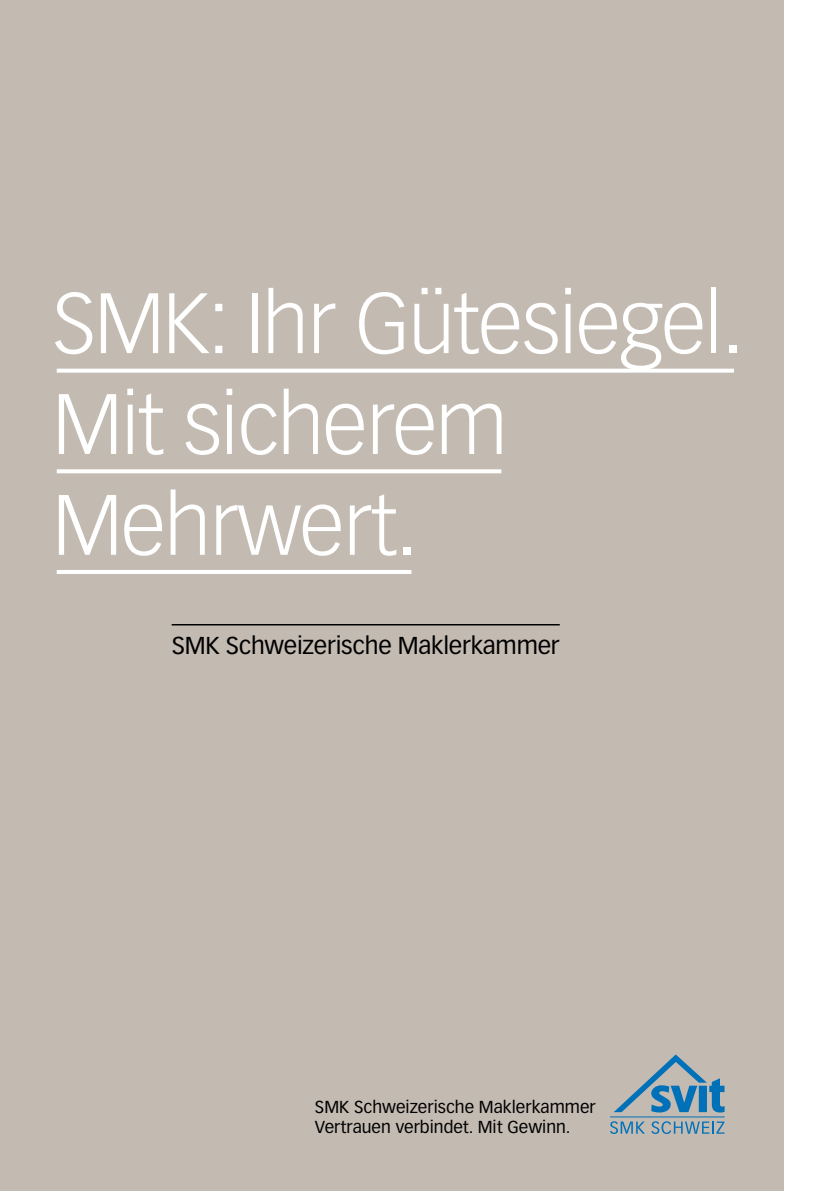
<style>
.page{position:relative;width:840px;height:1191px;background:#fff}
.page>*{position:absolute;margin:0;border:0;box-sizing:border-box;transform-origin:0 0}
.t1{font:300 84px/100.8px "Vectora LT Std";letter-spacing:-.02em;color:#fff}
.t2{font:24px "Vectora LT Std";letter-spacing:-.01em;color:#000}
.t3{font:17px/20.4px "Vectora LT Std";color:#000}
</style>
<div class="page">
<div style="left:0;top:0;width:782px;height:1191px;background:#c3bbb2"></div>
<hr style="left:171px;top:624px;width:388px;height:1px;background:#000">
<svg style="left:57px;top:369px;width:676px;height:4px;background:#f9f9f8"></svg>
<svg style="left:57px;top:469px;width:444px;height:4px;background:#faf9f9"></svg>
<hr style="left:57px;top:570px;width:354px;height:4px;background:#fff">
<svg style="left:610px;top:1121px;width:34px;height:13px"></svg>
<svg style="left:651px;top:1121px;width:73px;height:13px"></svg>
<svg style="left:614px;top:1054px;width:110px;height:58px"></svg>
<hr style="left:609px;top:1116px;width:115px;height:1px;background:#0071b9">
<h1 class="t1" style="left:52px;top:274px;width:692px">SMK: Ihr Gütesiegel.<br>Mit sicherem<br>Mehrwert.</h1>
<h2 class="t2" style="left:171px;top:631px;width:389px">SMK Schweizerische Maklerkammer</h2>
<p class="t3" style="left:315px;top:1096px;width:282px">SMK Schweizerische Maklerkammer<br>Vertrauen verbindet. Mit Gewinn.</p>
</div>
